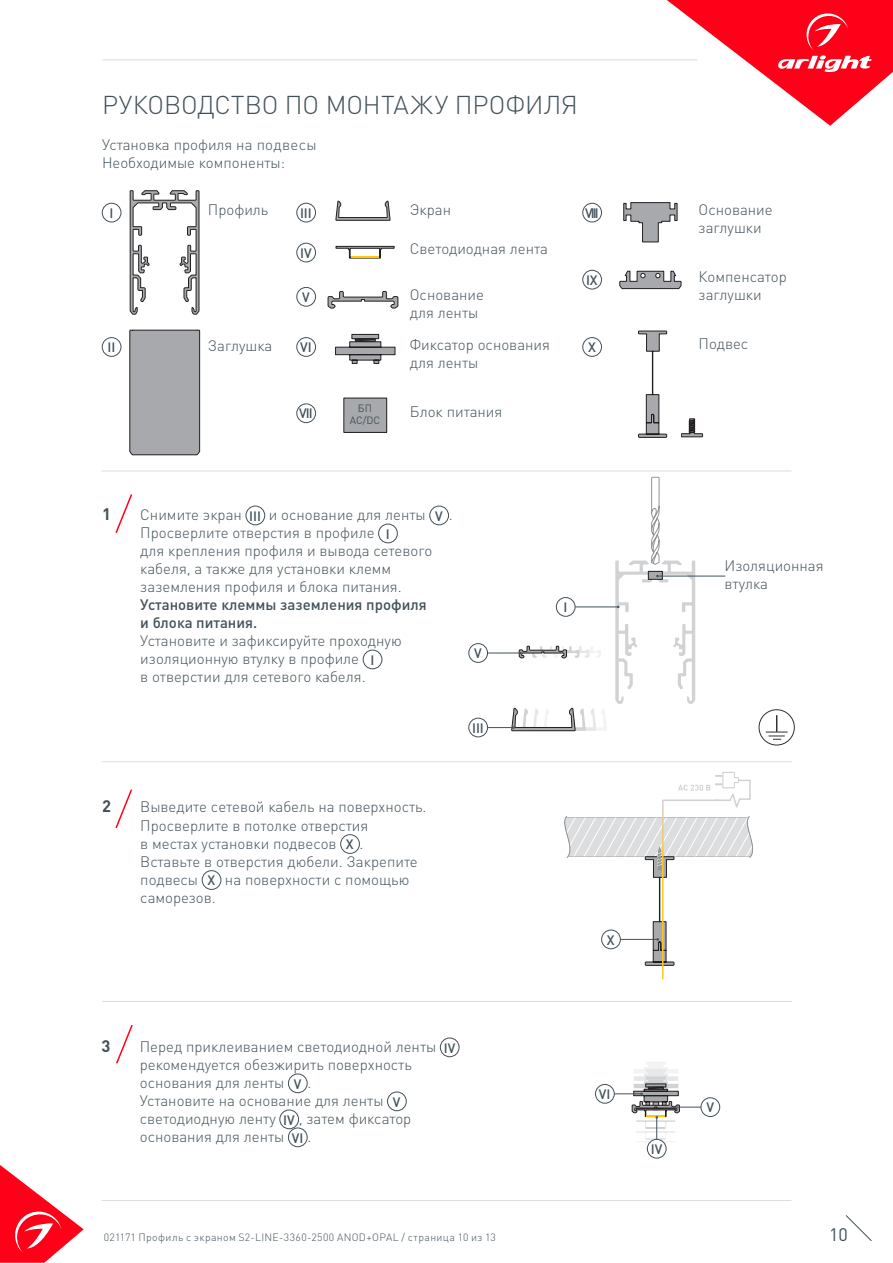
<style>
.page{position:relative;width:893px;height:1263px;background:#fff}
.page>*{position:absolute;margin:0;border:0;box-sizing:border-box;transform-origin:0 0}
.t1{font:300 25.5px "DIN Pro";letter-spacing:-.005em;color:#425159}
.t2{font:18px "DIN Pro";color:#425159}
.t3{font:700 16.5px "DIN Pro";color:#425159}
.t4{font:300 15px/18px "DIN Pro";color:#425159}
.t5{font:500 13.5px "DIN Pro";color:#425159}
.t6{font:300 10.5px "DIN Pro";letter-spacing:.035em;color:#425159}
.t7{font:10.5px "DIN Pro";color:#425159}
.s1{font-weight:500}
</style>
<div class="page">
<svg style="left:0;top:1165px;width:84px;height:98px"></svg>
<svg style="left:845px;top:1215px;width:27px;height:26px"></svg>
<svg style="left:667px;top:0;width:226px;height:126px"></svg>
<hr style="left:102px;top:60px;width:595px;height:1px;background:#dcdddf">
<hr style="left:102px;top:471px;width:689px;height:1px;background:#dcdddf">
<hr style="left:102px;top:1200px;width:689px;height:1px;background:#dcdddf">
<svg style="left:336px;top:246px;width:58px;height:12px"></svg>
<hr style="left:351px;top:256px;width:28px;height:2px;background:#ffc800">
<div style="left:102px;top:203px;width:19px;height:19px;border:1px solid #425159;border-radius:50%"></div>
<div style="left:102px;top:337px;width:19px;height:20px;border:1px solid #425159;border-radius:50%"></div>
<div style="left:297px;top:404px;width:19px;height:19px;border:1px solid #425159;border-radius:50%"></div>
<div style="left:297px;top:203px;width:19px;height:19px;border:1px solid #425159;border-radius:50%"></div>
<div style="left:297px;top:287px;width:19px;height:19px;border:1px solid #425159;border-radius:50%"></div>
<div style="left:583px;top:270px;width:19px;height:19px;border:1px solid #425159;border-radius:50%"></div>
<div style="left:583px;top:337px;width:19px;height:20px;border:1px solid #425159;border-radius:50%"></div>
<div style="left:297px;top:243px;width:19px;height:19px;border:1px solid #425159;border-radius:50%"></div>
<div style="left:297px;top:337px;width:19px;height:20px;border:1px solid #425159;border-radius:50%"></div>
<div style="left:583px;top:203px;width:19px;height:19px;border:1px solid #425159;border-radius:50%"></div>
<svg style="left:623px;top:202px;width:54px;height:40px"></svg>
<svg style="left:619px;top:271px;width:62px;height:18px"></svg>
<svg style="left:638px;top:331px;width:29px;height:107px"></svg>
<div style="left:344px;top:398px;width:43px;height:34px;background:#a8a9ad"></div>
<div style="left:344px;top:398px;width:43px;height:35px;border:1px solid #231f20"></div>
<svg style="left:335px;top:334px;width:60px;height:30px"></svg>
<div style="left:340px;top:834px;width:20px;height:19px;border:1px solid #425159;border-radius:50%"></div>
<div style="left:202px;top:870px;width:19px;height:19px;border:1px solid #425159;border-radius:50%"></div>
<svg style="left:115px;top:789px;width:17px;height:39px"></svg>
<hr style="left:102px;top:761px;width:690px;height:1px;background:#dcdddf">
<hr style="left:102px;top:1001px;width:690px;height:1px;background:#dcdddf">
<div style="left:440px;top:1038px;width:19px;height:19px;border:1px solid #425159;border-radius:50%"></div>
<div style="left:288px;top:1074px;width:19px;height:19px;border:1px solid #425159;border-radius:50%"></div>
<div style="left:387px;top:1092px;width:19px;height:19px;border:1px solid #425159;border-radius:50%"></div>
<div style="left:280px;top:1110px;width:19px;height:19px;border:1px solid #425159;border-radius:50%"></div>
<div style="left:288px;top:1128px;width:19px;height:19px;border:1px solid #425159;border-radius:50%"></div>
<svg style="left:116px;top:1024px;width:17px;height:40px"></svg>
<svg style="left:564px;top:772px;width:190px;height:208px"></svg>
<div style="left:129px;top:330px;width:71px;height:125px;background:#a8a9ad"></div>
<svg style="left:335px;top:200px;width:55px;height:21px"></svg>
<svg style="left:328px;top:291px;width:70px;height:18px"></svg>
<svg style="left:130px;top:190px;width:69px;height:125px"></svg>
<div style="left:246px;top:506px;width:19px;height:19px;border:1px solid #425159;border-radius:50%"></div>
<div style="left:430px;top:506px;width:19px;height:19px;border:1px solid #425159;border-radius:50%"></div>
<div style="left:378px;top:524px;width:20px;height:19px;border:1px solid #425159;border-radius:50%"></div>
<div style="left:363px;top:650px;width:19px;height:19px;border:1px solid #425159;border-radius:50%"></div>
<svg style="left:115px;top:494px;width:18px;height:39px"></svg>
<div style="left:469px;top:643px;width:19px;height:19px;border:1px solid #425159;border-radius:50%"></div>
<div style="left:469px;top:718px;width:19px;height:19px;border:1px solid #425159;border-radius:50%"></div>
<hr style="left:487px;top:653px;width:32px;height:1px;background:#425159">
<svg style="left:519px;top:646px;width:82px;height:12px"></svg>
<svg style="left:487px;top:707px;width:120px;height:25px"></svg>
<div style="left:759px;top:709px;width:36px;height:36px;border:1px solid #312f30;border-radius:50%"></div>
<svg style="left:766px;top:715px;width:22px;height:25px"></svg>
<div style="left:556px;top:597px;width:19px;height:19px;border:1px solid #425159;border-radius:50%"></div>
<hr style="left:575px;top:607px;width:42px;height:1px;background:#425159">
<hr style="left:658px;top:576px;width:67px;height:1px;background:#425159">
<svg style="left:615px;top:476px;width:80px;height:228px"></svg>
<div style="left:647px;top:1139px;width:19px;height:19px;border:1px solid #425159;border-radius:50%"></div>
<div style="left:595px;top:1084px;width:19px;height:19px;border:1px solid #425159;border-radius:50%"></div>
<div style="left:701px;top:1097px;width:19px;height:20px;border:1px solid #425159;border-radius:50%"></div>
<svg style="left:614px;top:1062px;width:87px;height:87px"></svg>
<svg style="left:681px;top:419px;width:22px;height:18px"></svg>
<p class="t1" style="left:102px;top:87px;width:477px">РУКОВОДСТВО ПО МОНТАЖУ ПРОФИЛЯ</p>
<p class="t4" style="left:102px;top:134px;width:216px">Установка профиля на подвесы<br>Необходимые компоненты:</p>
<p class="t4" style="left:208px;top:199px;width:62px">Профиль</p>
<p class="t4" style="left:410px;top:199px;width:43px">Экран</p>
<p class="t4" style="left:410px;top:239px;width:140px">Cветодиодная лента</p>
<p class="t4" style="left:410px;top:285px;width:76px">Основание для ленты</p>
<p class="t5" style="left:109px;top:204px;width:5px">I</p>
<p class="t5" style="left:300px;top:204px;width:13px">III</p>
<p class="t5" style="left:300px;top:244px;width:13px">IV</p>
<p class="t5" style="left:302px;top:288px;width:9px">V</p>
<p class="t5" style="left:585px;top:204px;width:15px">VIII</p>
<p class="t5" style="left:586px;top:271px;width:13px">IX</p>
<p class="t4" style="left:698px;top:199px;width:76px">Основание заглушки</p>
<p class="t4" style="left:698px;top:267px;width:90px">Компенсатор заглушки</p>
<p class="t5" style="left:107px;top:338px;width:9px">II</p>
<p class="t4" style="left:208px;top:336px;width:66px">Заглушка</p>
<p class="t5" style="left:300px;top:338px;width:13px">VI</p>
<p class="t5" style="left:299px;top:404px;width:15px">VII</p>
<p class="t7" style="left:358px;top:401px;width:16px">БП</p>
<p class="t7" style="left:350px;top:413px;width:32px">AC/DC</p>
<p class="t4" style="left:410px;top:335px;width:142px">Фиксатор основания</p>
<p class="t4" style="left:698px;top:334px;width:51px">Подвес</p>
<p class="t4" style="left:410px;top:353px;width:70px">для ленты</p>
<p class="t5" style="left:588px;top:338px;width:9px">X</p>
<p class="t4" style="left:410px;top:402px;width:94px">Блок питания</p>
<p class="t3" style="left:102px;top:503px;width:10px">1</p>
<p class="t4" style="left:140px;top:505px;width:103px">Снимите экран</p>
<p class="t5" style="left:249px;top:506px;width:13px">III</p>
<p class="t4" style="left:269px;top:505px;width:159px">и основание для ленты</p>
<p class="t5" style="left:435px;top:506px;width:9px">V</p>
<p class="t4" style="left:449px;top:505px;width:5px">.</p>
<p class="t4" style="left:140px;top:523px;width:236px">Просверлите отверстия в профиле</p>
<p class="t5" style="left:386px;top:524px;width:5px">I</p>
<p class="t4" style="left:140px;top:541px;width:293px">для крепления профиля и вывода сетевого кабеля, а также для установки клемм заземления профиля и блока питания.<br><span class="s1">Установите клеммы заземления профиля и блока питания.<br></span>Установите и зафиксируйте проходную изоляционную втулку в профиле</p>
<p class="t5" style="left:370px;top:650px;width:5px">I</p>
<p class="t4" style="left:140px;top:667px;width:227px">в отверстии для сетевого кабеля.</p>
<p class="t5" style="left:474px;top:644px;width:9px">V</p>
<p class="t5" style="left:472px;top:719px;width:13px">III</p>
<p class="t3" style="left:102px;top:795px;width:10px">2</p>
<p class="t4" style="left:140px;top:797px;width:288px">Выведите сетевой кабель на поверхность.<br>Просверлите в потолке отверстия<br>в местах установки подвесов</p>
<p class="t5" style="left:346px;top:835px;width:9px">X</p>
<p class="t4" style="left:140px;top:833px;width:279px;text-indent:219px">.<br>Вставьте в отверстия дюбели. Закрепите подвесы</p>
<p class="t5" style="left:207px;top:871px;width:9px">X</p>
<p class="t4" style="left:225px;top:869px;width:186px">на поверхности с помощью</p>
<p class="t4" style="left:140px;top:887px;width:77px">саморезов.</p>
<p class="t3" style="left:102px;top:1035px;width:10px">3</p>
<p class="t4" style="left:140px;top:1037px;width:298px">Перед приклеиванием светодиодной ленты</p>
<p class="t5" style="left:444px;top:1038px;width:13px">IV</p>
<p class="t4" style="left:140px;top:1055px;width:273px">рекомендуется обезжирить поверхность основания для ленты</p>
<p class="t5" style="left:294px;top:1074px;width:9px">V</p>
<p class="t4" style="left:140px;top:1073px;width:245px;text-indent:168px">.<br>Установите на основание для ленты</p>
<p class="t5" style="left:393px;top:1092px;width:9px">V</p>
<p class="t4" style="left:140px;top:1109px;width:138px">светодиодную ленту</p>
<p class="t5" style="left:283px;top:1110px;width:13px">IV</p>
<p class="t4" style="left:299px;top:1109px;width:114px">, затем фиксатор</p>
<p class="t4" style="left:140px;top:1127px;width:146px">основания для ленты</p>
<p class="t5" style="left:292px;top:1128px;width:13px">VI</p>
<p class="t4" style="left:307px;top:1127px;width:5px">.</p>
<p class="t5" style="left:563px;top:598px;width:5px">I</p>
<p class="t4" style="left:725px;top:556px;width:101px">Изоляционная втулка</p>
<p class="t5" style="left:607px;top:930px;width:9px">X</p>
<p class="t5" style="left:599px;top:1085px;width:13px">VI</p>
<p class="t5" style="left:651px;top:1140px;width:13px">IV</p>
<p class="t5" style="left:706px;top:1098px;width:9px">V</p>
<p class="t6" style="left:104px;top:1230px;width:394px">021171 Профиль с экраном S2-LINE-3360-2500 ANOD+OPAL / страница 10 из 13</p>
<p class="t2" style="left:829px;top:1222px;width:20px">10</p>
</div>
